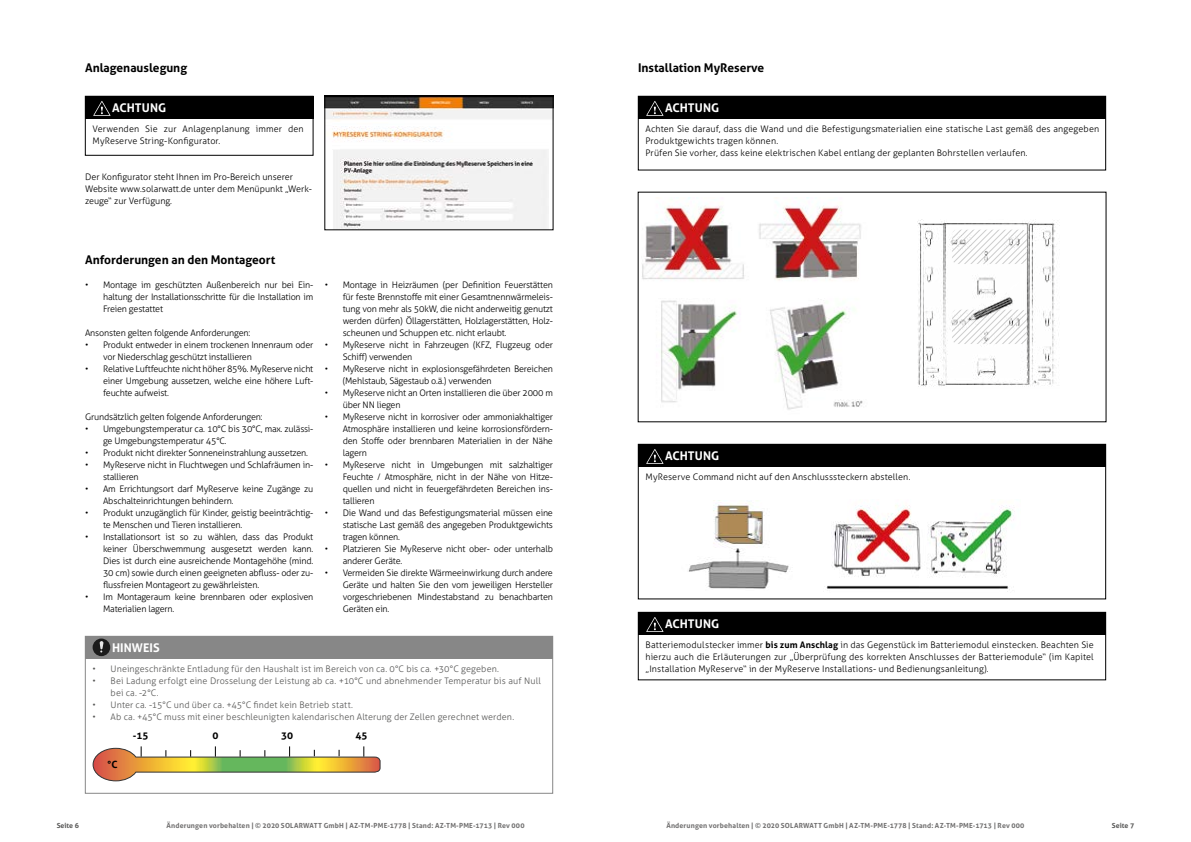
<style>
.page{position:relative;width:1191px;height:842px;background:#fff}
.page>*{position:absolute;margin:0;border:0;box-sizing:border-box;transform-origin:0 0}
.t1{font:700 12px "Aller";color:#000}
.t2{font:700 12px "Aller";letter-spacing:.005em;color:#fff}
.t3{font:700 10px "Aller";color:#000}
.t4{font:300 9px/12px "Aller";letter-spacing:-.02em;color:#000}
.t5{font:300 9px/12px "Aller";letter-spacing:.01em;color:#000}
.t6{font:300 9px/12px "Aller";letter-spacing:.01em;color:#575756}
.t7{font:300 9px/12px "Aller";color:#000}
.t8{font:700 7px "Aller";letter-spacing:.02em;color:#706f6f}
.t9{font:700 7px "Aller";color:#575756}
.s1{font-weight:700}
</style>
<div class="page">
<div style="left:85px;top:96px;width:228px;height:60px;border:1px solid #000"></div>
<div style="left:85px;top:96px;width:228px;height:23px;background:#000"></div>
<svg style="left:93px;top:101px;width:17px;height:15px"></svg>
<img style="left:327px;top:98px;width:224px;height:130px">
<div style="left:325px;top:96px;width:228px;height:134px;border:1px solid #000"></div>
<div style="left:85px;top:636px;width:468px;height:157px;background:#fff;border:1px solid #878787"></div>
<div style="left:85px;top:636px;width:468px;height:23px;background:#878787"></div>
<svg style="left:92px;top:746px;width:289px;height:36px"></svg>
<svg style="left:93px;top:638px;width:17px;height:18px"></svg>
<div style="left:638px;top:96px;width:468px;height:23px;background:#000"></div>
<svg style="left:646px;top:101px;width:17px;height:15px"></svg>
<img style="left:642px;top:197px;width:221px;height:213px">
<img style="left:917px;top:220px;width:142px;height:167px">
<div style="left:638px;top:444px;width:468px;height:155px;border:1px solid #000"></div>
<div style="left:638px;top:444px;width:468px;height:23px;background:#000"></div>
<svg style="left:646px;top:449px;width:17px;height:15px"></svg>
<img style="left:688px;top:501px;width:101px;height:88px">
<img style="left:826px;top:505px;width:189px;height:87px">
<div style="left:638px;top:612px;width:468px;height:23px;background:#000"></div>
<svg style="left:646px;top:617px;width:17px;height:15px"></svg>
<h1 class="t1" style="left:85px;top:60px;width:104px">Anlagenauslegung</h1>
<h1 class="t2" style="left:112px;top:100px;width:56px">ACHTUNG</h1>
<p class="t5" style="left:93px;top:123px;width:212px">Verwenden Sie zur Anlagenplanung immer den<br>MyReserve String-Konfigurator.</p>
<p class="t7" style="left:85px;top:171px;width:228px">Der Konfigurator steht Ihnen im Pro-Bereich unserer<br>Website www.solarwatt.de unter dem Menüpunkt „Werk&shy;zeuge“ zur Verfügung.</p>
<h1 class="t1" style="left:85px;top:252px;width:192px">Anforderungen an den Montageort</h1>
<p class="t4" style="left:103px;top:279px;width:212px;text-align:justify;text-indent:-18px">• Montage im geschützten Außenbereich nur bei Ein&shy;haltung der Installationsschritte für die Installation im Freien gestattet</p>
<p class="t4" style="left:85px;top:327px;width:167px">Ansonsten gelten folgende Anforderungen:</p>
<p class="t4" style="left:103px;top:339px;width:212px;text-indent:-18px">• Produkt entweder in einem trockenen Innenraum oder vor Niederschlag geschützt installieren</p>
<p class="t4" style="left:103px;top:363px;width:212px;text-align:justify;text-indent:-18px">• Relative Luftfeuchte nicht höher 85%. MyReserve nicht einer Umgebung aussetzen, welche eine höhere Luft&shy;feuchte aufweist.</p>
<p class="t4" style="left:85px;top:411px;width:179px">Grundsätzlich gelten folgende Anforderungen:</p>
<p class="t4" style="left:103px;top:423px;width:212px;text-indent:-18px">• Umgebungstemperatur ca. 10°C bis 30°C, max. zulässi&shy;ge Umgebungstemperatur 45°C.</p>
<p class="t4" style="left:85px;top:447px;width:224px">• Produkt nicht direkter Sonneneinstrahlung aussetzen.</p>
<p class="t4" style="left:103px;top:459px;width:212px;text-indent:-18px">• MyReserve nicht in Fluchtwegen und Schlafräumen in&shy;stallieren</p>
<p class="t4" style="left:103px;top:483px;width:212px;text-indent:-18px">• Am Errichtungsort darf MyReserve keine Zugänge zu<br>Abschalteinrichtungen behindern.</p>
<p class="t4" style="left:103px;top:507px;width:212px;text-indent:-18px">• Produkt unzugänglich für Kinder, geistig beeinträchtig&shy;te Menschen und Tieren installieren.</p>
<p class="t4" style="left:103px;top:531px;width:212px;text-align:justify;text-indent:-18px">• Installationsort ist so zu wählen, dass das Produkt keiner Überschwemmung ausgesetzt werden kann.<br>Dies ist durch eine ausreichende Montagehöhe (mind.<br>30 cm) sowie durch einen geeigneten abfluss- oder zu&shy;flussfreien Montageort zu gewährleisten.</p>
<p class="t4" style="left:103px;top:591px;width:212px;text-indent:-18px">• Im Montageraum keine brennbaren oder explosiven<br>Materialien lagern.</p>
<p class="t4" style="left:343px;top:279px;width:212px;text-align:justify;text-indent:-18px">• Montage in Heizräumen (per Definition Feuerstätten für feste Brennstoffe mit einer Gesamtnennwärmeleis&shy;tung von mehr als 50kW, die nicht anderweitig genutzt werden dürfen) Öllagerstätten, Holzlagerstätten, Holz&shy;scheunen und Schuppen etc. nicht erlaubt.</p>
<p class="t4" style="left:343px;top:339px;width:212px;text-indent:-18px">• MyReserve nicht in Fahrzeugen (KFZ, Flugzeug oder<br>Schiff) verwenden</p>
<p class="t4" style="left:343px;top:363px;width:212px;text-indent:-18px">• MyReserve nicht in explosionsgefährdeten Bereichen (Mehlstaub, Sägestaub o.ä.) verwenden</p>
<p class="t4" style="left:343px;top:387px;width:212px;text-indent:-18px">• MyReserve nicht an Orten installieren die über 2000 m über NN liegen</p>
<p class="t4" style="left:343px;top:411px;width:212px;text-align:justify;text-indent:-18px">• MyReserve nicht in korrosiver oder ammoniakhaltiger Atmosphäre installieren und keine korrosionsfördern&shy;den Stoffe oder brennbaren Materialien in der Nähe lagern</p>
<p class="t4" style="left:343px;top:459px;width:212px;text-align:justify;text-indent:-18px">• MyReserve nicht in Umgebungen mit salzhaltiger Feuchte / Atmosphäre, nicht in der Nähe von Hitze&shy;quellen und nicht in feuergefährdeten Bereichen ins&shy;tallieren</p>
<p class="t4" style="left:343px;top:507px;width:212px;text-align:justify;text-indent:-18px">• Die Wand und das Befestigungsmaterial müssen eine statische Last gemäß des angegeben Produktgewichts tragen können.</p>
<p class="t4" style="left:343px;top:543px;width:212px;text-indent:-18px">• Platzieren Sie MyReserve nicht ober- oder unterhalb anderer Geräte.</p>
<p class="t4" style="left:343px;top:567px;width:212px;text-align:justify;text-indent:-18px">• Vermeiden Sie direkte Wärmeeinwirkung durch andere Geräte und halten Sie den vom jeweiligen Hersteller vorgeschriebenen Mindestabstand zu benachbarten Geräten ein.</p>
<h1 class="t2" style="left:112px;top:640px;width:49px">HINWEIS</h1>
<p class="t6" style="left:93px;top:663px;width:408px">• Uneingeschränkte Entladung für den Haushalt ist im Bereich von ca. 0°C bis ca. +30°C gegeben.</p>
<p class="t6" style="left:111px;top:675px;width:432px;text-indent:-18px">• Bei Ladung erfolgt eine Drosselung der Leistung ab ca. +10°C und abnehmender Temperatur bis auf Null bei ca. -2°C.</p>
<p class="t6" style="left:93px;top:699px;width:262px">• Unter ca. -15°C und über ca. +45°C findet kein Betrieb statt.</p>
<p class="t6" style="left:93px;top:711px;width:423px">• Ab ca. +45°C muss mit einer beschleunigten kalendarischen Alterung der Zellen gerechnet werden.</p>
<p class="t3" style="left:133px;top:730px;width:17px">-15</p>
<p class="t3" style="left:213px;top:730px;width:7px">0</p>
<p class="t3" style="left:281px;top:730px;width:13px">30</p>
<p class="t3" style="left:355px;top:730px;width:13px">45</p>
<p class="t3" style="left:108px;top:758px;width:11px">°C</p>
<h1 class="t1" style="left:638px;top:60px;width:128px">Installation MyReserve</h1>
<h1 class="t2" style="left:665px;top:100px;width:56px">ACHTUNG</h1>
<p class="t5" style="left:645px;top:123px;width:455px">Achten Sie darauf, dass die Wand und die Befestigungsmaterialien eine statische Last gemäß des angegeben<br>Produktgewichts tragen können.<br>Prüfen Sie vorher, dass keine elektrischen Kabel entlang der geplanten Bohrstellen verlaufen.</p>
<h1 class="t2" style="left:665px;top:448px;width:56px">ACHTUNG</h1>
<p class="t5" style="left:645px;top:471px;width:266px">MyReserve Command nicht auf den Anschlusssteckern abstellen.</p>
<h1 class="t2" style="left:665px;top:616px;width:56px">ACHTUNG</h1>
<p class="t4" style="left:645px;top:639px;width:450px;text-align:justify">Batteriemodulstecker immer <span class="s1">bis zum Anschlag</span> in das Gegenstück im Batteriemodul einstecken. Beachten Sie hierzu auch die Erläuterungen zur „Überprüfung des korrekten Anschlusses der Batteriemodule“ (im Kapitel „Installation MyReserve“ in der MyReserve Installations- und Bedienungsanleitung).</p>
<p class="t9" style="left:57px;top:821px;width:24px">Seite 6</p>
<p class="t8" style="left:166px;top:821px;width:359px">Änderungen vorbehalten | © 2020 SOLARWATT GmbH | AZ-TM-PME-1778 | Stand: AZ-TM-PME-1713 | Rev 000</p>
<p class="t8" style="left:666px;top:821px;width:359px">Änderungen vorbehalten | © 2020 SOLARWATT GmbH | AZ-TM-PME-1778 | Stand: AZ-TM-PME-1713 | Rev 000</p>
<p class="t9" style="left:1112px;top:821px;width:24px">Seite 7</p>
</div>
